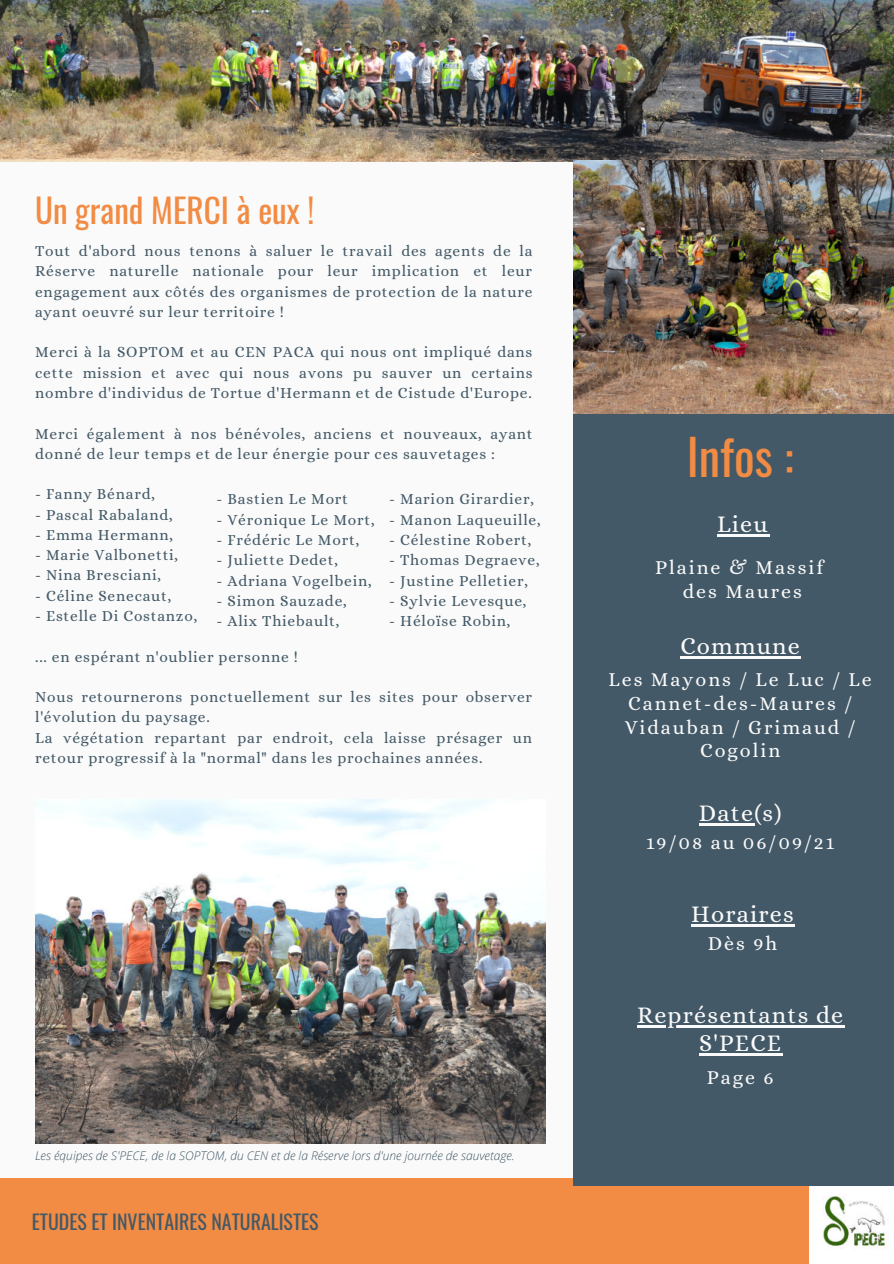
<style>
.page{position:relative;width:894px;height:1264px;background:#fff}
.page>*{position:absolute;margin:0;border:0;box-sizing:border-box;transform-origin:0 0}
.t1{font:48.6px "Oswald";color:#f28b43}
.t2{font:33.15px "Oswald";color:#f28b43}
.t3{font:24px/28.2px "Alice";letter-spacing:.05em;color:#fafafa;text-align:center}
.t4{font:19.8px/23.7px "Alice";letter-spacing:.1em;color:#fafafa;text-align:center}
.t5{font:19.8px "Oswald";color:#435967}
.t6{font:15.45px/20.2px "Alice";letter-spacing:.05em;color:#435967;text-align:justify}
.t7{font:italic 300 12px "Open Sans";color:#435967}
</style>
<div class="page">
<div style="left:0;top:0;width:893px;height:1263px;background:#fafafa"></div>
<img style="left:0;top:0;width:893px;height:162px">
<img style="left:573px;top:161px;width:320px;height:253px">
<div style="left:0;top:1178px;width:893px;height:85px;background:#f28b43"></div>
<img style="left:809px;top:1185px;width:84px;height:78px">
<div style="left:573px;top:414px;width:320px;height:771px;background:#435967"></div>
<img style="left:35px;top:799px;width:510px;height:344px">
<hr style="left:716px;top:534px;width:52px;height:2px;background:#fafafa">
<hr style="left:680px;top:656px;width:120px;height:2px;background:#fafafa">
<hr style="left:698px;top:823px;width:56px;height:2px;background:#fafafa">
<hr style="left:636px;top:1025px;width:208px;height:2px;background:#fafafa">
<hr style="left:699px;top:1053px;width:83px;height:2px;background:#fafafa">
<hr style="left:691px;top:924px;width:103px;height:2px;background:#fafafa">
<h2 class="t2" style="left:35px;top:181px;width:280px">Un grand MERCI à eux !</h2>
<p class="t6" style="left:35px;top:242px;width:499px">Tout d'abord nous tenons à saluer le travail des agents de la Réserve naturelle nationale pour leur implication et leur engagement aux côtés des organismes de protection de la nature ayant oeuvré sur leur territoire !</p>
<p class="t6" style="left:35px;top:343px;width:499px">Merci à la SOPTOM et au CEN PACA qui nous ont impliqué dans cette mission et avec qui nous avons pu sauver un certains nombre d'individus de Tortue d'Hermann et de Cistude d'Europe.</p>
<p class="t6" style="left:35px;top:424px;width:499px">Merci également à nos bénévoles, anciens et nouveaux, ayant donné de leur temps et de leur énergie pour ces sauvetages :</p>
<p class="t6" style="left:35px;top:485px;width:121px">- Fanny Bénard,</p>
<p class="t6" style="left:35px;top:505px;width:139px">- Pascal Rabaland,</p>
<p class="t6" style="left:35px;top:525px;width:140px">- Emma Hermann,</p>
<p class="t6" style="left:35px;top:546px;width:145px">- Marie Valbonetti,</p>
<p class="t6" style="left:35px;top:566px;width:127px">- Nina Bresciani,</p>
<p class="t6" style="left:35px;top:586px;width:138px">- Céline Senecaut,</p>
<p class="t6" style="left:35px;top:606px;width:164px">- Estelle Di Costanzo,</p>
<p class="t6" style="left:35px;top:647px;width:264px">... en espérant n'oublier personne !</p>
<p class="t6" style="left:35px;top:687px;width:498px;text-align:left">Nous retournerons ponctuellement sur les sites pour observer l'évolution du paysage.<br>La végétation repartant par endroit, cela laisse présager un retour progressif à la "normal" dans les prochaines années.</p>
<p class="t6" style="left:389px;top:490px;width:146px">- Marion Girardier,</p>
<p class="t6" style="left:389px;top:510px;width:153px">- Manon Laqueuille,</p>
<p class="t6" style="left:389px;top:530px;width:144px">- Célestine Robert,</p>
<p class="t6" style="left:389px;top:551px;width:152px">- Thomas Degraeve,</p>
<p class="t6" style="left:389px;top:571px;width:140px">- Justine Pelletier,</p>
<p class="t6" style="left:389px;top:591px;width:139px">- Sylvie Levesque,</p>
<p class="t6" style="left:389px;top:611px;width:123px">- Héloïse Robin,</p>
<p class="t6" style="left:216px;top:490px;width:133px">- Bastien Le Mort</p>
<p class="t6" style="left:216px;top:510px;width:160px">- Véronique Le Mort,</p>
<p class="t6" style="left:216px;top:530px;width:144px">- Frédéric Le Mort,</p>
<p class="t6" style="left:216px;top:551px;width:123px">- Juliette Dedet,</p>
<p class="t6" style="left:216px;top:571px;width:157px">- Adriana Vogelbein,</p>
<p class="t6" style="left:216px;top:591px;width:132px">- Simon Sauzade,</p>
<p class="t6" style="left:216px;top:611px;width:124px">- Alix Thiebault,</p>
<p class="t7" style="left:35px;top:1147px;width:481px">Les équipes de S'PECE, de la SOPTOM, du CEN et de la Réserve lors d'une journée de sauvetage.</p>
<p class="t5" style="left:32px;top:1204px;width:288px">ETUDES ET INVENTAIRES NATURALISTES</p>
<h1 class="t1" style="left:686px;top:414px;width:108px">Infos :</h1>
<h1 class="t1" style="left:688px;top:429px;width:108px">Infos :</h1>
<h3 class="t3" style="left:716px;top:511px;width:52px">Lieu</h3>
<p class="t4" style="left:655px;top:556px;width:169px">Plaine &amp; Massif des Maures</p>
<h3 class="t3" style="left:680px;top:633px;width:121px">Commune</h3>
<p class="t4" style="left:608px;top:669px;width:265px">Les Mayons / Le Luc / Le<br>Cannet-des-Maures /<br>Vidauban / Grimaud /<br>Cogolin</p>
<h3 class="t3" style="left:698px;top:800px;width:84px">Date(s)</h3>
<p class="t4" style="left:646px;top:832px;width:189px">19/08 au 06/09/21</p>
<h3 class="t3" style="left:691px;top:901px;width:104px">Horaires</h3>
<p class="t4" style="left:707px;top:932px;width:71px">Dès 9h</p>
<h3 class="t3" style="left:636px;top:1002px;width:208px">Représentants de<br>S'PECE</h3>
<p class="t4" style="left:706px;top:1066px;width:68px">Page 6</p>
</div>
